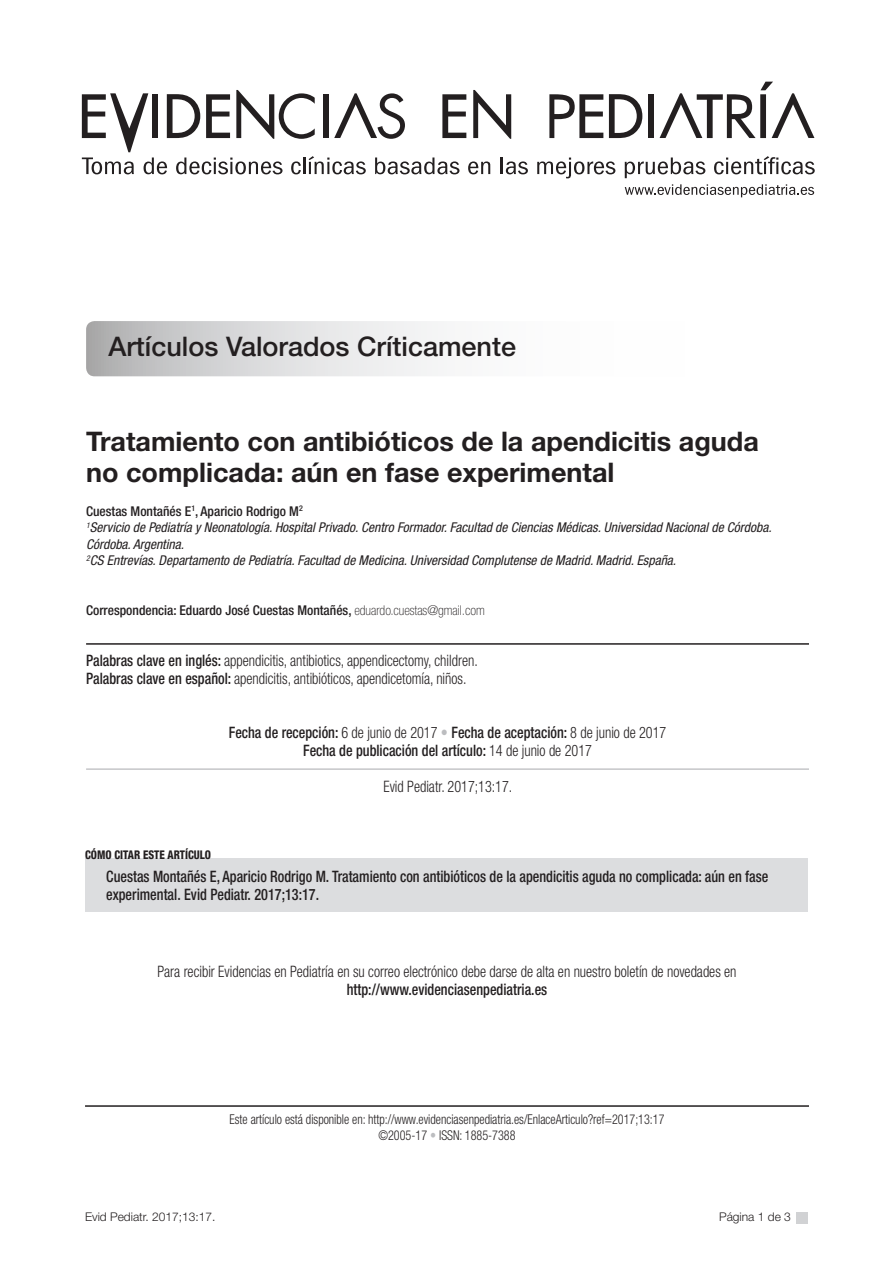
<style>
.page{position:relative;width:893px;height:1263px;background:#fff}
.page>*{position:absolute;margin:0;border:0;box-sizing:border-box;transform-origin:0 0}
.t1{font:700 27px/31.5px "Helvetica Neue LT Std";color:#231f20}
.t2{font:500 27px "Helvetica Neue";color:#231f20}
.t3{font:500 condensed 15.75px/18px "Helvetica Neue LT Std";color:#231f20;scale:.9 1}
.t4{font:300 condensed 15.75px "Helvetica Neue LT Std";color:#231f20;scale:.9 1}
.t5{font:italic condensed 13.5px/16.5px "Helvetica Neue LT Std";color:#231f20}
.t6{font:300 condensed 13.5px/16.5px "Helvetica Neue LT Std";color:#231f20;text-align:center;scale:.9 1}
.t7{font:500 condensed 13.5px "Helvetica Neue LT Std";color:#231f20}
.t8{font:300 12px "Helvetica Neue";color:#231f20}
.t9{font:800 condensed 12px "Helvetica Neue LT Std";color:#231f20;scale:.9 1}
.s1{font-weight:100}
.s2{font-weight:500}
.s3{font-weight:300}
.s4{font-weight:300;color:#bcbdc0}
.s5{color:#bcbdc0}
</style>
<div class="page">
<div style="left:797px;top:1212px;width:11px;height:11px;background:#d1d2d4"></div>
<svg style="left:537px;top:158px;width:78px;height:20px"></svg>
<svg style="left:625px;top:157px;width:80px;height:21px"></svg>
<svg style="left:714px;top:156px;width:101px;height:18px"></svg>
<svg style="left:625px;top:184px;width:189px;height:13px"></svg>
<svg style="left:549px;top:94px;width:54px;height:44px"></svg>
<div style="left:648px;top:94px;width:6px;height:44px;background:#231f20"></div>
<svg style="left:609px;top:94px;width:33px;height:44px"></svg>
<svg style="left:660px;top:82px;width:154px;height:56px"></svg>
<svg style="left:82px;top:90px;width:446px;height:84px"></svg>
<svg style="left:86px;top:321px;width:723px;height:55px"></svg>
<hr style="left:86px;top:643px;width:723px;height:2px;background:#231f20">
<hr style="left:86px;top:769px;width:723px;height:1px;background:#a8a9ad">
<div style="left:85px;top:858px;width:723px;height:54px;background:#dcdddf"></div>
<hr style="left:85px;top:1105px;width:724px;height:2px;background:#231f20">
<p class="t2" style="left:108px;top:330px;width:409px">Artículos Valorados Críticamente</p>
<p class="t1" style="left:86px;top:425px;width:674px">Tratamiento con antibióticos de la apendicitis aguda no complicada: aún en fase experimental</p>
<p class="t7" style="left:86px;top:503px;width:218px">Cuestas Montañés E<sup>1</sup>, Aparicio Rodrigo M<sup>2</sup></p>
<p class="t5" style="left:86px;top:520px;width:687px"><sup>1</sup>Servicio de Pediatría y Neonatología. Hospital Privado. Centro Formador. Facultad de Ciencias Médicas. Universidad Nacional de Córdoba.<br>Córdoba. Argentina.</p>
<p class="t5" style="left:86px;top:553px;width:592px"><sup>2</sup>CS Entrevías. Departamento de Pediatría. Facultad de Medicina. Universidad Complutense de Madrid. Madrid. España.</p>
<p class="t7" style="left:86px;top:602px;width:400px">Correspondencia: Eduardo José Cuestas Montañés, <span class="s1">eduardo.cuestas@gmail.com</span></p>
<p class="t4" style="left:86px;top:651px;width:437px"><span class="s2">Palabras clave en inglés:</span> appendicitis, antibiotics, appendicectomy, children.</p>
<p class="t4" style="left:86px;top:669px;width:424px"><span class="s2">Palabras clave en español:</span> apendicitis, antibióticos, apendicetomía, niños.</p>
<p class="t3" style="left:229px;top:723px;width:488px">Fecha de recepción: <span class="s3">6 de junio de 2017</span> <span class="s4">•</span> Fecha de aceptación: <span class="s3">8 de junio de 2017</span></p>
<p class="t3" style="left:303px;top:741px;width:322px">Fecha de publicación del artículo: <span class="s3">14 de junio de 2017</span></p>
<p class="t4" style="left:383px;top:777px;width:145px">Evid Pediatr. 2017;13:17.</p>
<p class="t9" style="left:85px;top:847px;width:141px">CÓMO CITAR ESTE ARTÍCULO</p>
<p class="t3" style="left:106px;top:867px;width:737px">Cuestas Montañés E, Aparicio Rodrigo M. Tratamiento con antibióticos de la apendicitis aguda no complicada: aún en fase experimental. Evid Pediatr. 2017;13:17.</p>
<p class="t4" style="left:157px;top:962px;width:645px">Para recibir Evidencias en Pediatría en su correo electrónico debe darse de alta en nuestro boletín de novedades en</p>
<p class="t3" style="left:347px;top:980px;width:224px">http://www.evidenciasenpediatria.es</p>
<p class="t6" style="left:230px;top:1111px;width:485px">Este artículo está disponible en: http://www.evidenciasenpediatria.es/EnlaceArticulo?ref=2017;13:17 ©2005-17 <span class="s5">•</span> ISSN: 1885-7388</p>
<p class="t8" style="left:85px;top:1210px;width:132px">Evid Pediatr. 2017;13:17.</p>
<p class="t8" style="left:719px;top:1210px;width:73px">Página 1 de 3</p>
</div>
